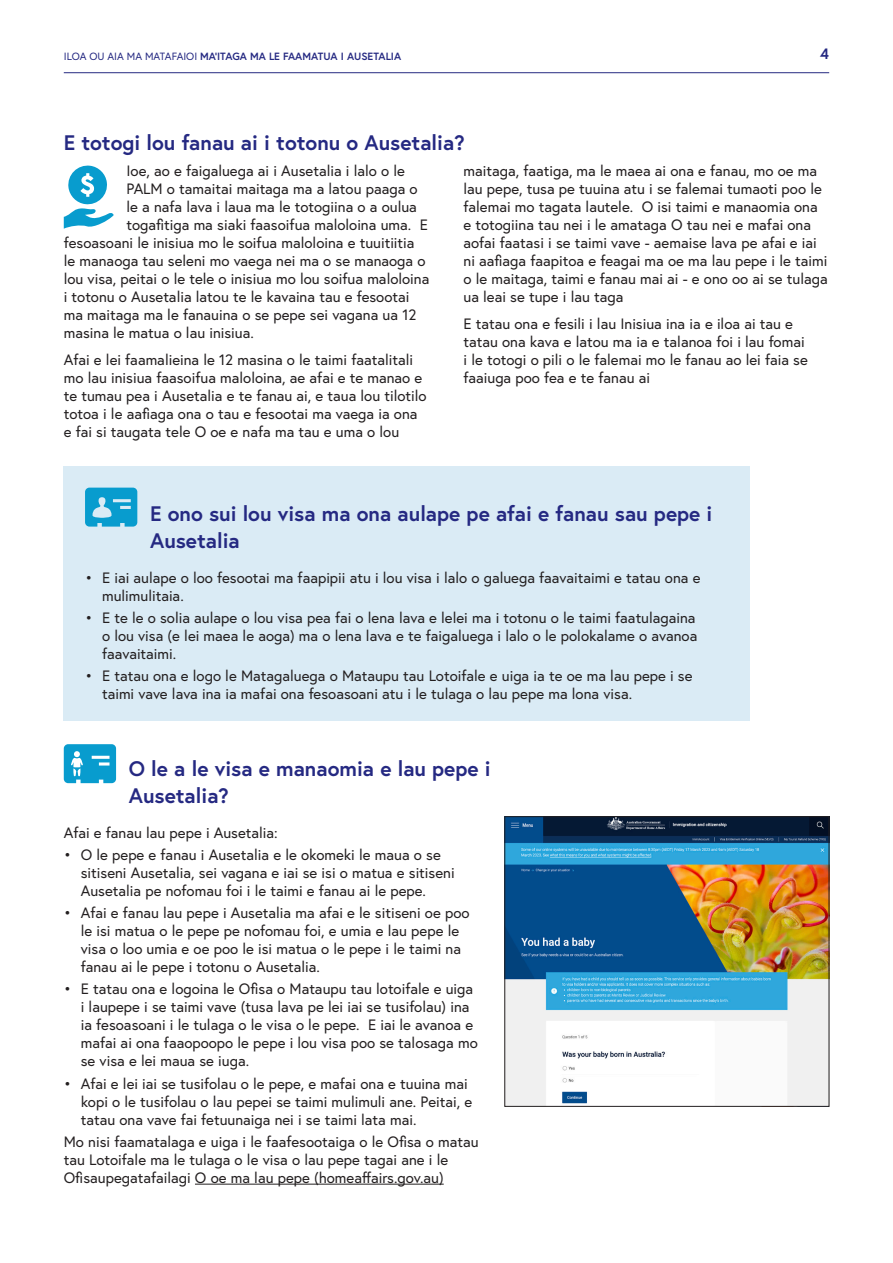
<style>
.page{position:relative;width:893px;height:1263px;background:#fff}
.page>*{position:absolute;margin:0;border:0;box-sizing:border-box;transform-origin:0 0}
.t1{font:700 21px/27px "Europa";color:#252982}
.Body{font:15px/18px "Europa";color:#231f20}
.body_1mm{font:15px "Europa";color:#231f20}
.t2{font:700 15px "Europa";color:#252982}
.t3{font:700 10.5px "Europa";color:#252982}
.s1{font-weight:400}
</style>
<div class="page">
<hr style="left:64px;top:72px;width:765px;height:1px;background:#252982">
<svg style="left:64px;top:165px;width:50px;height:64px"></svg>
<div style="left:64px;top:466px;width:686px;height:254px;background:#daebf5"></div>
<svg style="left:85px;top:488px;width:52px;height:39px;background:#2eaad5"></svg>
<hr style="left:195px;top:1184px;width:249px;height:1px;background:#231f20">
<svg style="left:64px;top:744px;width:52px;height:39px;background:#2aa9d4"></svg>
<img style="left:507px;top:818px;width:320px;height:286px">
<div style="left:505px;top:816px;width:324px;height:290px;border:1px solid #231f20"></div>
<p class="t3" style="left:64px;top:49px;width:339px"><span class="s1">ILOA OU AIA MA MATAFAIOI</span> MA’ITAGA MA LE FAAMATUA I AUSETALIA</p>
<p class="t2" style="left:820px;top:44px;width:10px">4</p>
<h3 class="t1" style="left:64px;top:128px;width:402px">E totogi lou fanau ai i totonu o Ausetalia?</h3>
<p class="Body" style="left:126px;top:162px;width:280px">Ioe, ao e faigaluega ai i Ausetalia i lalo o le</p>
<p class="Body" style="left:126px;top:180px;width:293px">PALM o tamaitai maitaga ma a latou paaga o</p>
<p class="Body" style="left:126px;top:198px;width:292px">le a nafa lava i laua ma le totogiina o a oulua</p>
<p class="Body" style="left:126px;top:216px;width:303px">togafitiga ma siaki faasoifua maloloina uma. E</p>
<p class="Body" style="left:64px;top:234px;width:352px">fesoasoani le inisiua mo le soifua maloloina e tuuitiitia</p>
<p class="Body" style="left:64px;top:252px;width:363px">le manaoga tau seleni mo vaega nei ma o se manaoga o</p>
<p class="Body" style="left:64px;top:270px;width:367px">lou visa, peitai o le tele o inisiua mo lou soifua maloloina</p>
<p class="Body" style="left:64px;top:288px;width:347px">i totonu o Ausetalia latou te le kavaina tau e fesootai</p>
<p class="Body" style="left:64px;top:306px;width:354px">ma maitaga ma le fanauina o se pepe sei vagana ua 12</p>
<p class="Body" style="left:64px;top:324px;width:192px">masina le matua o lau inisiua.</p>
<p class="Body" style="left:64px;top:350px;width:364px">Afai e lei faamalieina le 12 masina o le taimi faatalitali mo lau inisiua faasoifua maloloina, ae afai e te manao e te tumau pea i Ausetalia e te fanau ai, e taua lou tilotilo totoa i le aafiaga ona o tau e fesootai ma vaega ia ona e fai si taugata tele O oe e nafa ma tau e uma o lou</p>
<p class="Body" style="left:463px;top:162px;width:366px">maitaga, faatiga, ma le maea ai ona e fanau, mo oe ma lau pepe, tusa pe tuuina atu i se falemai tumaoti poo le falemai mo tagata lautele. O isi taimi e manaomia ona e totogiina tau nei i le amataga O tau nei e mafai ona aofai faatasi i se taimi vave - aemaise lava pe afai e iai ni aafiaga faapitoa e feagai ma oe ma lau pepe i le taimi o le maitaga, taimi e fanau mai ai - e ono oo ai se tulaga ua leai se tupe i lau taga</p>
<p class="Body" style="left:463px;top:314px;width:346px">E tatau ona e fesili i lau Inisiua ina ia e iloa ai tau e tatau ona kava e latou ma ia e talanoa foi i lau fomai i le totogi o pili o le falemai mo le fanau ao lei faia se faaiuga poo fea e te fanau ai</p>
<h3 class="t1" style="left:150px;top:499px;width:564px">E ono sui lou visa ma ona aulape pe afai e fanau sau pepe i<br>Ausetalia</h3>
<p class="Body" style="left:102px;top:568px;width:600px;text-indent:-17px">• E iai aulape o loo fesootai ma faapipii atu i lou visa i lalo o galuega faavaitaimi e tatau ona e mulimulitaia.</p>
<p class="Body" style="left:102px;top:608px;width:597px;text-align:justify;text-indent:-17px">• E te le o solia aulape o lou visa pea fai o lena lava e lelei ma i totonu o le taimi faatulagaina o lou visa (e lei maea le aoga) ma o lena lava e te faigaluega i lalo o le polokalame o avanoa faavaitaimi.</p>
<p class="Body" style="left:102px;top:667px;width:592px;text-indent:-17px">• E tatau ona e logo le Matagaluega o Mataupu tau Lotoifale e uiga ia te oe ma lau pepe i se taimi vave lava ina ia mafai ona fesoasoani atu i le tulaga o lau pepe ma lona visa.</p>
<h3 class="t1" style="left:129px;top:754px;width:363px">O le a le visa e manaomia e lau pepe i<br>Ausetalia?</h3>
<p class="body_1mm" style="left:64px;top:823px;width:216px">Afai e fanau lau pepe i Ausetalia:</p>
<p class="Body" style="left:81px;top:845px;width:375px;text-indent:-17px">• O le pepe e fanau i Ausetalia e le okomeki le maua o se sitiseni Ausetalia, sei vagana e iai se isi o matua e sitiseni<br>Ausetalia pe nofomau foi i le taimi e fanau ai le pepe.</p>
<p class="Body" style="left:81px;top:904px;width:390px;text-indent:-17px">• Afai e fanau lau pepe i Ausetalia ma afai e le sitiseni oe poo le isi matua o le pepe pe nofomau foi, e umia e lau pepe le visa o loo umia e oe poo le isi matua o le pepe i le taimi na fanau ai le pepe i totonu o Ausetalia.</p>
<p class="Body" style="left:81px;top:980px;width:399px;text-indent:-17px">• E tatau ona e logoina le Ofisa o Mataupu tau lotoifale e uiga i laupepe i se taimi vave (tusa lava pe lei iai se tusifolau) ina ia fesoasoani i le tulaga o le visa o le pepe. E iai le avanoa e mafai ai ona faaopoopo le pepe i lou visa poo se talosaga mo se visa e lei maua se iuga.</p>
<p class="Body" style="left:81px;top:1074px;width:393px;text-indent:-17px">• Afai e lei iai se tusifolau o le pepe, e mafai ona e tuuina mai kopi o le tusifolau o lau pepei se taimi mulimuli ane. Peitai, e tatau ona vave fai fetuunaiga nei i se taimi lata mai.</p>
<p class="Body" style="left:64px;top:1132px;width:416px">Mo nisi faamatalaga e uiga i le faafesootaiga o le Ofisa o matau tau Lotoifale ma le tulaga o le visa o lau pepe tagai ane i le<br>Ofisaupegatafailagi O oe ma lau pepe (homeaffairs.gov.au)</p>
</div>
